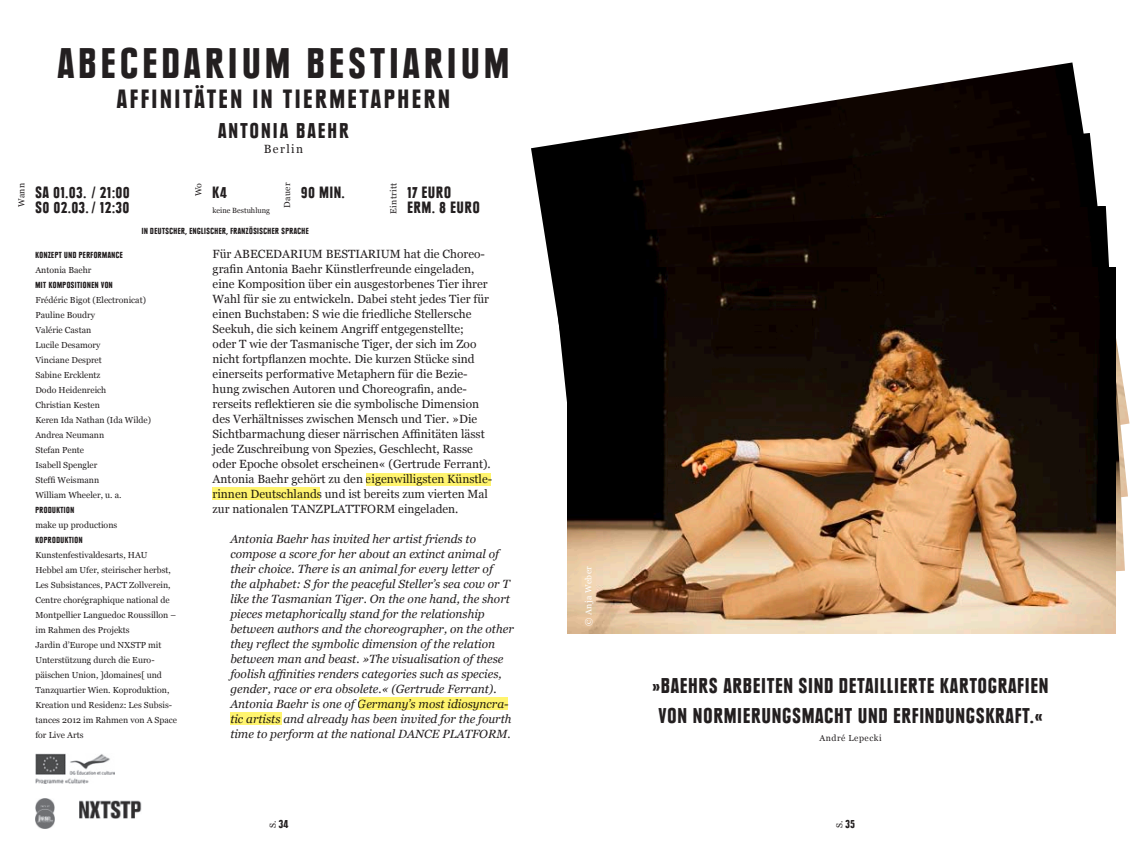
<style>
.page{position:relative;width:1134px;height:851px;background:#fff}
.page>*{position:absolute;margin:0;border:0;box-sizing:border-box;transform-origin:0 0}
.Headline_Plak_34_pt{font:900 condensed 42.5px "Plak Com";letter-spacing:.12em;color:#231f20}
.Headline_Plak_34_pt-2{font:900 condensed 26.25px "Plak Com";letter-spacing:.12em;color:#231f20}
.Zitat_Plak_14_pt{font:900 condensed 21.25px "Plak Com";letter-spacing:.06em;color:#231f20}
.Subline_Plak_17_pt{font:900 condensed 21.25px "Plak Com";letter-spacing:.12em;color:#231f20}
.Infos_oben_Plak_13_p{font:900 condensed 16.25px "Plak Com";letter-spacing:.06em;color:#231f20}
.Fließtext_deutsch_Ge{font:11.88px/15px "Georgia";color:#231f20}
.Fließtext_englisch_G{font:italic 11.88px/15px "Georgia";color:#231f20}
.Subline_Ort_Georgia{font:11.88px "Georgia";letter-spacing:.12em;color:#231f20}
.t1{font:900 condensed 11.88px "Plak Com";color:#231f20}
.Produktionsinfos_Geo{font:8.75px/15px "Georgia";color:#231f20}
.Produktionsinfos_Pla{font:900 condensed 8.75px "Plak Com";letter-spacing:.06em;color:#231f20}
.Weblinks{font:900 condensed 8.75px "Plak Com";letter-spacing:.06em;color:#231f20}
.Zitat_Autor_Georgia{font:8.75px "Georgia";letter-spacing:.06em;color:#231f20}
.Fotocredits_Georgia{font:8.75px "Georgia";letter-spacing:.04em;color:#fff}
.Produktionsinfos_Geo-2{font:8.75px "Georgia";letter-spacing:.04em;color:#231f20}
.Produktionsinfos_Geo-3{font:7.5px "Georgia";color:#231f20}
</style>
<div class="page">
<img style="left:531px;top:62px;width:598px;height:362px">
<img style="left:545px;top:133px;width:583px;height:364px">
<img style="left:558px;top:206px;width:567px;height:393px">
<img style="left:568px;top:267px;width:548px;height:366px">
<img style="left:35px;top:753px;width:80px;height:30px">
<img style="left:35px;top:798px;width:20px;height:30px">
<img style="left:79px;top:800px;width:63px;height:17px">
<div style="left:366px;top:473px;width:125px;height:12px;background:#fff46e"></div>
<div style="left:213px;top:487px;width:107px;height:13px;background:#fff46e"></div>
<div style="left:359px;top:696px;width:148px;height:13px;background:#fff46e"></div>
<div style="left:230px;top:711px;width:52px;height:13px;background:#fff46e"></div>
<p class="Headline_Plak_34_pt" style="left:58px;top:38px;width:452px">ABECEDARIUM BESTIARIUM</p>
<p class="Headline_Plak_34_pt-2" style="left:117px;top:83px;width:334px">AFFINITÄTEN IN TIERMETAPHERN</p>
<p class="Subline_Plak_17_pt" style="left:219px;top:118px;width:131px">ANTONIA BAEHR</p>
<p class="Subline_Ort_Georgia" style="left:264px;top:141px;width:41px">Berlin</p>
<p class="Produktionsinfos_Geo" style="left:14px;top:207px;width:26px;rotate:-90deg">Wann</p>
<p class="Produktionsinfos_Geo" style="left:280px;top:208px;width:27px;rotate:-90deg">Dauer</p>
<p class="Produktionsinfos_Geo-2" style="left:388px;top:214px;width:33px;rotate:-90deg">Eintritt</p>
<p class="Produktionsinfos_Geo" style="left:191px;top:196px;width:15px;rotate:-90deg">Wo</p>
<p class="Infos_oben_Plak_13_p" style="left:407px;top:182px;width:45px">17 EURO</p>
<p class="Infos_oben_Plak_13_p" style="left:35px;top:182px;width:96px">SA 01.03. / 21:00</p>
<p class="Infos_oben_Plak_13_p" style="left:35px;top:197px;width:95px">S0 02.03. / 12:30</p>
<p class="Infos_oben_Plak_13_p" style="left:213px;top:182px;width:16px">K4</p>
<p class="Produktionsinfos_Geo-3" style="left:213px;top:206px;width:59px">keine Bestuhlung</p>
<p class="Infos_oben_Plak_13_p" style="left:301px;top:182px;width:45px">90 MIN.</p>
<p class="Infos_oben_Plak_13_p" style="left:407px;top:197px;width:74px">ERM. 8 EURO</p>
<p class="Weblinks" style="left:142px;top:226px;width:169px">IN DEUTSCHER, ENGLISCHER, FRANZÖSISCHER SPRACHE</p>
<p class="Produktionsinfos_Pla" style="left:35px;top:250px;width:89px">KONZEPT UND PERFORMANCE</p>
<p class="Produktionsinfos_Geo" style="left:35px;top:262px;width:58px">Antonia Baehr</p>
<p class="Produktionsinfos_Pla" style="left:35px;top:280px;width:79px">MIT KOMPOSITIONEN VON</p>
<p class="Produktionsinfos_Geo" style="left:35px;top:292px;width:112px">Frédéric Bigot (Electronicat)</p>
<p class="Produktionsinfos_Geo" style="left:35px;top:307px;width:61px">Pauline Boudry</p>
<p class="Produktionsinfos_Geo" style="left:35px;top:322px;width:57px">Valérie Castan</p>
<p class="Produktionsinfos_Geo" style="left:35px;top:337px;width:66px">Lucile Desamory</p>
<p class="Produktionsinfos_Geo" style="left:35px;top:352px;width:68px">Vinciane Despret</p>
<p class="Produktionsinfos_Geo" style="left:35px;top:367px;width:67px">Sabine Ercklentz</p>
<p class="Produktionsinfos_Geo" style="left:35px;top:382px;width:72px">Dodo Heidenreich</p>
<p class="Produktionsinfos_Geo" style="left:35px;top:397px;width:66px">Christian Kesten</p>
<p class="Produktionsinfos_Geo" style="left:35px;top:412px;width:117px">Keren Ida Nathan (Ida Wilde)</p>
<p class="Produktionsinfos_Geo" style="left:35px;top:427px;width:70px">Andrea Neumann</p>
<p class="Produktionsinfos_Geo" style="left:35px;top:442px;width:50px">Stefan Pente</p>
<p class="Produktionsinfos_Geo" style="left:35px;top:457px;width:63px">Isabell Spengler</p>
<p class="Produktionsinfos_Geo" style="left:35px;top:472px;width:65px">Steffi Weismann</p>
<p class="Produktionsinfos_Geo" style="left:35px;top:487px;width:88px">William Wheeler, u. a.</p>
<p class="Produktionsinfos_Pla" style="left:35px;top:505px;width:40px">PRODUKTION</p>
<p class="Produktionsinfos_Geo" style="left:35px;top:517px;width:83px">make up productions</p>
<p class="Produktionsinfos_Pla" style="left:35px;top:535px;width:49px">KOPRODUKTION</p>
<p class="Produktionsinfos_Geo" style="left:35px;top:547px;width:142px">Kunstenfestivaldesarts, HAU Hebbel am Ufer, steirischer herbst, Les Subsistances, PACT Zollverein, Centre chorégraphique national de Montpellier Languedoc Roussillon – im Rahmen des Projekts</p>
<p class="Produktionsinfos_Geo" style="left:35px;top:637px;width:143px">Jardin d’Europe und NXSTP mit<br>Unterstützung durch die Euro&shy;päischen Union, ]domaines[ und<br>Tanzquartier Wien. Koproduktion,<br>Kreation und Residenz: Les Subsis&shy;tances 2012 im Rahmen von A Space for Live Arts</p>
<p class="Fließtext_deutsch_Ge" style="left:213px;top:246px;width:281px">Für ABECEDARIUM BESTIARIUM hat die Choreo&shy;grafin Antonia Baehr Künstlerfreunde eingeladen, eine Komposition über ein ausgestorbenes Tier ihrer Wahl für sie zu entwickeln. Dabei steht jedes Tier für einen Buchstaben: S wie die friedliche Stellersche Seekuh, die sich keinem Angriff entgegenstellte;<br>oder T wie der Tasmanische Tiger, der sich im Zoo nicht fortpflanzen mochte. Die kurzen Stücke sind einerseits performative Metaphern für die Bezie&shy;hung zwischen Autoren und Choreografin, ande&shy;rerseits reflektieren sie die symbolische Dimension des Verhältnisses zwischen Mensch und Tier. »Die Sichtbarmachung dieser närrischen Affinitäten lässt jede Zuschreibung von Spezies, Geschlecht, Rasse oder Epoche obsolet erscheinen« (Gertrude Ferrant).<br>Antonia Baehr gehört zu den eigenwilligsten Künstle&shy;rinnen Deutschlands und ist bereits zum vierten Mal zur nationalen TANZPLATTFORM eingeladen.</p>
<p class="Fließtext_englisch_G" style="left:230px;top:531px;width:285px">Antonia Baehr has invited her artist friends to compose a score for her about an extinct animal of their choice. There is an animal for every letter of<br>the alphabet: S for the peaceful Steller’s sea cow or T like the Tasmanian Tiger. On the one hand, the short pieces metaphorically stand for the relationship between authors and the choreographer, on the other they reflect the symbolic dimension of the relation between man and beast. »The visualisation of these foolish affinities renders categories such as species, gender, race or era obsolete.« (Gertrude Ferrant).<br>Antonia Baehr is one of Germany’s most idiosyncra&shy;tic artists and already has been invited for the fourth time to perform at the national DANCE PLATFORM.</p>
<p class="Fotocredits_Georgia" style="left:583px;top:626px;width:61px;rotate:-90deg">© Anja Weber</p>
<p class="Zitat_Plak_14_pt" style="left:653px;top:673px;width:397px">»BAEHRS ARBEITEN SIND DETAILLIERTE KARTOGRAFIEN</p>
<p class="Zitat_Plak_14_pt" style="left:659px;top:703px;width:385px">VON NORMIERUNGSMACHT UND ERFINDUNGSKRAFT.«</p>
<p class="Zitat_Autor_Georgia" style="left:819px;top:732px;width:64px">André Lepecki</p>
<p class="Produktionsinfos_Geo" style="left:266px;top:828px;width:9px;rotate:-90deg">S.</p>
<p class="t1" style="left:279px;top:817px;width:11px">34</p>
<p class="Produktionsinfos_Geo" style="left:832px;top:828px;width:9px;rotate:-90deg">S.</p>
<p class="t1" style="left:846px;top:817px;width:11px">35</p>
</div>
